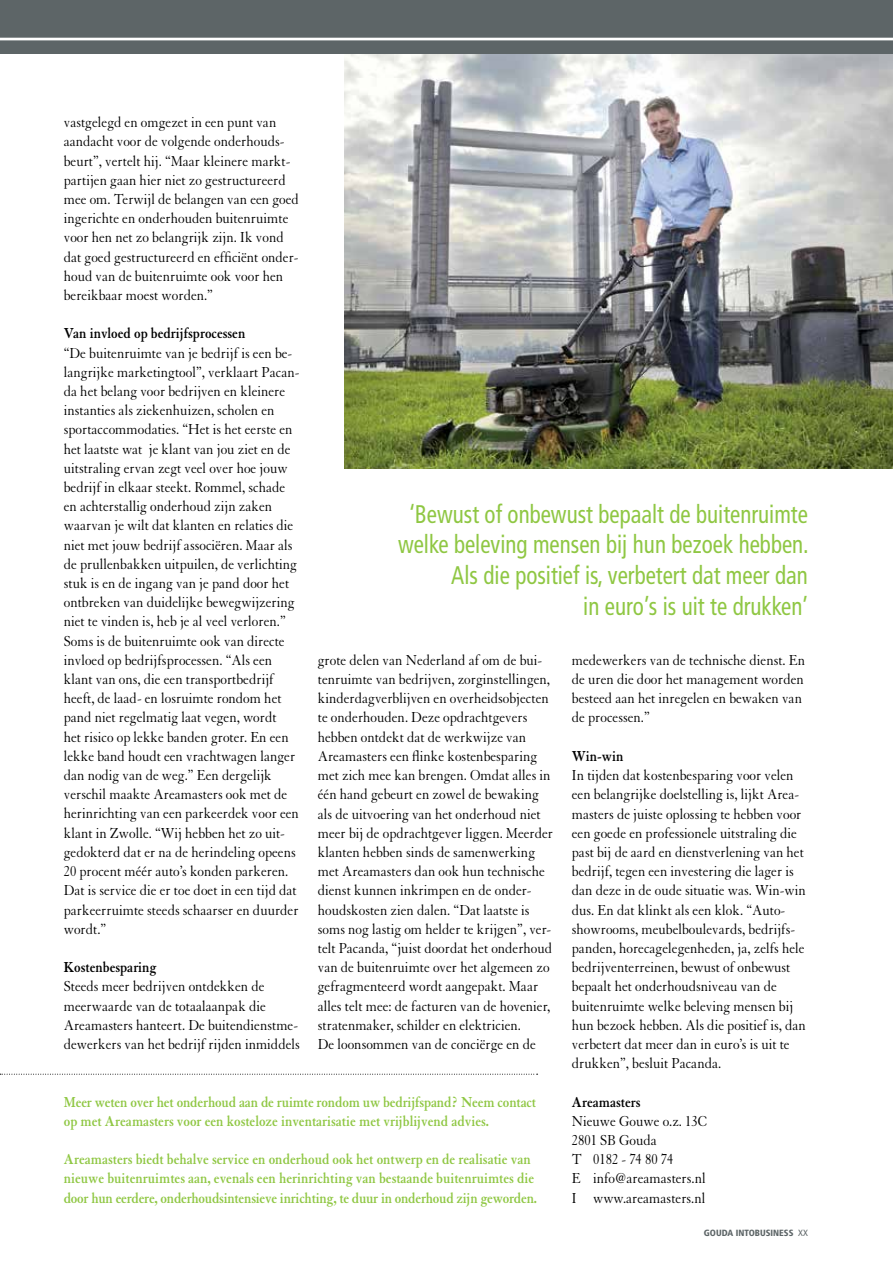
<style>
.page{position:relative;width:893px;height:1263px;background:#fff}
.page>*{position:absolute;margin:0;border:0;box-sizing:border-box;transform-origin:0 0}
.t1{font:condensed 25.5px/30.6px "Frutiger LT Std";color:#8fc743;text-align:right;scale:.9 1}
.t2{font:15.75px/19.2px "Granjon LT Std";color:#000;scale:.9 1}
.t3{font:700 15.75px/19.2px "Granjon LT Std";color:#8fc743;scale:.9 1}
.t4{font:700 15.75px "Granjon LT Std";color:#000;scale:.9 1}
.t5{font:900 condensed 9px "Frutiger LT Std";color:#5d6567}
.s1{font-weight:400}
</style>
<div class="page">
<img style="left:344px;top:53px;width:549px;height:416px">
<div style="left:0;top:0;width:893px;height:53px;background:#5d6567"></div>
<hr style="left:0;top:38px;width:893px;height:2px;background:#fff">
<svg style="left:0;top:1074px;width:538px;height:1px"></svg>
<p class="t2" style="left:64px;top:113px;width:263px">vastgelegd en omgezet in een punt van aandacht voor de volgende onderhouds&shy;beurt”, vertelt hij. “Maar kleinere markt&shy;partijen gaan hier niet zo gestructureerd mee om. Terwijl de belangen van een goed ingerichte en onderhouden buitenruimte voor hen net zo belangrijk zijn. Ik vond dat goed gestructureerd en efficiënt onder&shy;houd van de buitenruimte ook voor hen bereikbaar moest worden.”</p>
<p class="t4" style="left:64px;top:325px;width:203px">Van invloed op bedrijfsprocessen</p>
<p class="t2" style="left:64px;top:343px;width:263px">“De buitenruimte van je bedrijf is een be&shy;langrijke marketingtool”, verklaart Pacan&shy;da het belang voor bedrijven en kleinere instanties als ziekenhuizen, scholen en sportaccommodaties. “Het is het eerste en het laatste wat je klant van jou ziet en de uitstraling ervan zegt veel over hoe jouw bedrijf in elkaar steekt. Rommel, schade en achterstallig onderhoud zijn zaken waarvan je wilt dat klanten en relaties die niet met jouw bedrijf associëren. Maar als de prullenbakken uitpuilen, de verlichting stuk is en de ingang van je pand door het ontbreken van duidelijke bewegwijzering niet te vinden is, heb je al veel verloren.” Soms is de buitenruimte ook van directe invloed op bedrijfsprocessen. “Als een klant van ons, die een transportbedrijf heeft, de laad- en losruimte rondom het pand niet regelmatig laat vegen, wordt<br>het risico op lekke banden groter. En een lekke band houdt een vrachtwagen langer dan nodig van de weg.” Een dergelijk verschil maakte Areamasters ook met de herinrichting van een parkeerdek voor een klant in Zwolle. “Wij hebben het zo uit&shy;gedokterd dat er na de herindeling opeens 20 procent méér auto’s konden parkeren.<br>Dat is service die er toe doet in een tijd dat parkeerruimte steeds schaarser en duurder wordt.”</p>
<p class="t4" style="left:64px;top:958px;width:105px">Kostenbesparing</p>
<p class="t2" style="left:64px;top:977px;width:264px">Steeds meer bedrijven ontdekken de meerwaarde van de totaalaanpak die Areamasters hanteert. De buitendienstme&shy;dewerkers van het bedrijf rijden inmiddels</p>
<h1 class="t1" style="left:398px;top:499px;width:458px">‘Bewust of onbewust bepaalt de buitenruimte welke beleving mensen bij hun bezoek hebben.<br>Als die positief is, verbetert dat meer dan<br>in euro’s is uit te drukken’</h1>
<p class="t2" style="left:318px;top:651px;width:263px">grote delen van Nederland af om de bui&shy;tenruimte van bedrijven, zorginstellingen, kinderdagverblijven en overheidsobjecten te onderhouden. Deze opdrachtgevers hebben ontdekt dat de werkwijze van Areamasters een flinke kostenbesparing met zich mee kan brengen. Omdat alles in één hand gebeurt en zowel de bewaking als de uitvoering van het onderhoud niet meer bij de opdrachtgever liggen. Meerder klanten hebben sinds de samenwerking met Areamasters dan ook hun technische dienst kunnen inkrimpen en de onder&shy;houdskosten zien dalen. “Dat laatste is soms nog lastig om helder te krijgen”, ver&shy;telt Pacanda, “juist doordat het onderhoud van de buitenruimte over het algemeen zo gefragmenteerd wordt aangepakt. Maar alles telt mee: de facturen van de hovenier, stratenmaker, schilder en elektricien.<br>De loonsommen van de conciërge en de</p>
<p class="t2" style="left:572px;top:651px;width:261px">medewerkers van de technische dienst. En de uren die door het management worden besteed aan het inregelen en bewaken van de processen.”</p>
<p class="t4" style="left:572px;top:747px;width:59px">Win-win</p>
<p class="t2" style="left:572px;top:766px;width:262px">In tijden dat kostenbesparing voor velen een belangrijke doelstelling is, lijkt Area&shy;masters de juiste oplossing te hebben voor een goede en professionele uitstraling die past bij de aard en dienstverlening van het bedrijf, tegen een investering die lager is dan deze in de oude situatie was. Win-win dus. En dat klinkt als een klok. “Auto&shy;showrooms, meubelboulevards, bedrijfs&shy;panden, horecagelegenheden, ja, zelfs hele bedrijventerreinen, bewust of onbewust bepaalt het onderhoudsniveau van de buitenruimte welke beleving mensen bij hun bezoek hebben. Als die positief is, dan verbetert dat meer dan in euro’s is uit te drukken”, besluit Pacanda.</p>
<p class="t4" style="left:572px;top:1093px;width:78px">Areamasters</p>
<p class="t2" style="left:572px;top:1111px;width:152px">Nieuwe Gouwe o.z. 13C<br>2801 SB Gouda<br>T 0182 - 74 80 74<br>E info@areamasters.nl<br>I www.areamasters.nl</p>
<p class="t3" style="left:64px;top:1092px;width:526px">Meer weten over het onderhoud aan de ruimte rondom uw bedrijfspand? Neem contact op met Areamasters voor een kosteloze inventarisatie met vrijblijvend advies.</p>
<p class="t3" style="left:64px;top:1150px;width:527px">Areamasters biedt behalve service en onderhoud ook het ontwerp en de realisatie van nieuwe buitenruimtes aan, evenals een herinrichting van bestaande buitenruimtes die door hun eerdere, onderhoudsintensieve inrichting, te duur in onderhoud zijn geworden.</p>
<p class="t5" style="left:704px;top:1227px;width:106px">GOUDA INTOBUSINESS <span class="s1">XX</span></p>
</div>
